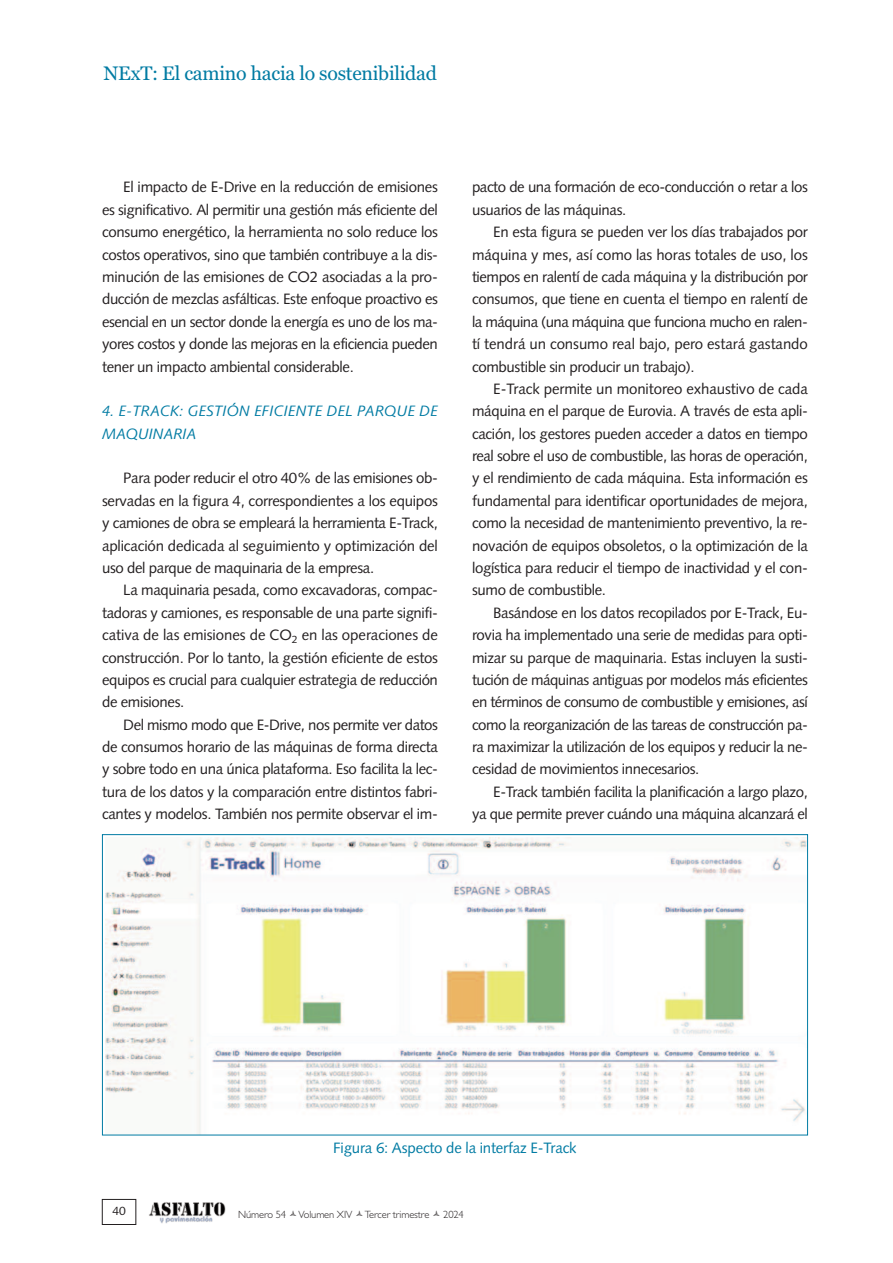
<style>
.page{position:relative;width:893px;height:1263px;background:#fff}
.page>*{position:absolute;margin:0;border:0;box-sizing:border-box;transform-origin:0 0}
.t1{font:19.5px "Georgia";letter-spacing:-.01em;color:#007ba3}
.t2{font:15px/22.4px "Syntax LT Std";letter-spacing:-.02em;color:#231f20;text-align:justify}
.t3{font:italic 15px/22.4px "Syntax LT Std";letter-spacing:.005em;color:#007ba3}
.t4{font:15px "Syntax LT Std";letter-spacing:-.01em;color:#007ba3}
.t5{font:12px "Syntax LT Std";color:#231f20}
.t6{font:300 10.5px "Gill Sans";letter-spacing:-.01em;color:#231f20}
</style>
<div class="page">
<img style="left:149px;top:1202px;width:77px;height:21px">
<div style="left:102px;top:1199px;width:34px;height:26px;border:1px solid #231f20"></div>
<img style="left:105px;top:837px;width:701px;height:296px">
<h1 class="t1" style="left:104px;top:62px;width:335px">NExT: El camino hacia lo sostenibilidad</h1>
<p class="t2" style="left:102px;top:177px;width:337px;text-indent:21px">El impacto de E-Drive en la reducción de emisiones es significativo. Al permitir una gestión más eficiente del consumo energético, la herramienta no solo reduce los costos operativos, sino que también contribuye a la dis&shy;minución de las emisiones de CO2 asociadas a la pro&shy;ducción de mezclas asfálticas. Este enfoque proactivo es esencial en un sector donde la energía es uno de los ma&shy;yores costos y donde las mejoras en la eficiencia pueden tener un impacto ambiental considerable.</p>
<p class="t3" style="left:102px;top:401px;width:337px">4. E-TRACK: GESTIÓN EFICIENTE DEL PARQUE DE<br>MAQUINARIA</p>
<p class="t2" style="left:102px;top:468px;width:337px;text-indent:21px">Para poder reducir el otro 40% de las emisiones ob&shy;servadas en la figura 4, correspondientes a los equipos y camiones de obra se empleará la herramienta E-Track, aplicación dedicada al seguimiento y optimización del uso del parque de maquinaria de la empresa.</p>
<p class="t2" style="left:102px;top:580px;width:337px;text-indent:21px">La maquinaria pesada, como excavadoras, compac&shy;tadoras y camiones, es responsable de una parte signifi&shy;cativa de las emisiones de CO<sub>2</sub> en las operaciones de construcción. Por lo tanto, la gestión eficiente de estos equipos es crucial para cualquier estrategia de reducción de emisiones.</p>
<p class="t2" style="left:102px;top:715px;width:337px;text-indent:21px">Del mismo modo que E-Drive, nos permite ver datos de consumos horario de las máquinas de forma directa y sobre todo en una única plataforma. Eso facilita la lec&shy;tura de los datos y la comparación entre distintos fabri&shy;cantes y modelos. También nos permite observar el im-</p>
<p class="t2" style="left:472px;top:177px;width:337px">pacto de una formación de eco-conducción o retar a los usuarios de las máquinas.</p>
<p class="t2" style="left:472px;top:222px;width:337px;text-indent:21px">En esta figura se pueden ver los días trabajados por máquina y mes, así como las horas totales de uso, los tiempos en ralentí de cada máquina y la distribución por consumos, que tiene en cuenta el tiempo en ralentí de la máquina (una máquina que funciona mucho en ralen&shy;tí tendrá un consumo real bajo, pero estará gastando combustible sin producir un trabajo).</p>
<p class="t2" style="left:472px;top:379px;width:337px;text-indent:21px">E-Track permite un monitoreo exhaustivo de cada máquina en el parque de Eurovia. A través de esta apli&shy;cación, los gestores pueden acceder a datos en tiempo real sobre el uso de combustible, las horas de operación, y el rendimiento de cada máquina. Esta información es fundamental para identificar oportunidades de mejora, como la necesidad de mantenimiento preventivo, la re&shy;novación de equipos obsoletos, o la optimización de la logística para reducir el tiempo de inactividad y el con&shy;sumo de combustible.</p>
<p class="t2" style="left:472px;top:603px;width:337px;text-indent:21px">Basándose en los datos recopilados por E-Track, Eu&shy;rovia ha implementado una serie de medidas para opti&shy;mizar su parque de maquinaria. Estas incluyen la susti&shy;tución de máquinas antiguas por modelos más eficientes en términos de consumo de combustible y emisiones, así como la reorganización de las tareas de construcción pa&shy;ra maximizar la utilización de los equipos y reducir la ne&shy;cesidad de movimientos innecesarios.</p>
<p class="t2" style="left:472px;top:782px;width:337px;text-align:right">E-Track también facilita la planificación a largo plazo,<br>ya que permite prever cuándo una máquina alcanzará el</p>
<p class="t4" style="left:333px;top:1141px;width:245px">Figura 6: Aspecto de la interfaz E-Track</p>
<p class="t5" style="left:112px;top:1206px;width:15px">40</p>
<p class="t6" style="left:238px;top:1209px;width:193px">Número 54 Volumen XIV Tercer trimestre</p>
<p class="t6" style="left:443px;top:1209px;width:22px">2024</p>
</div>
